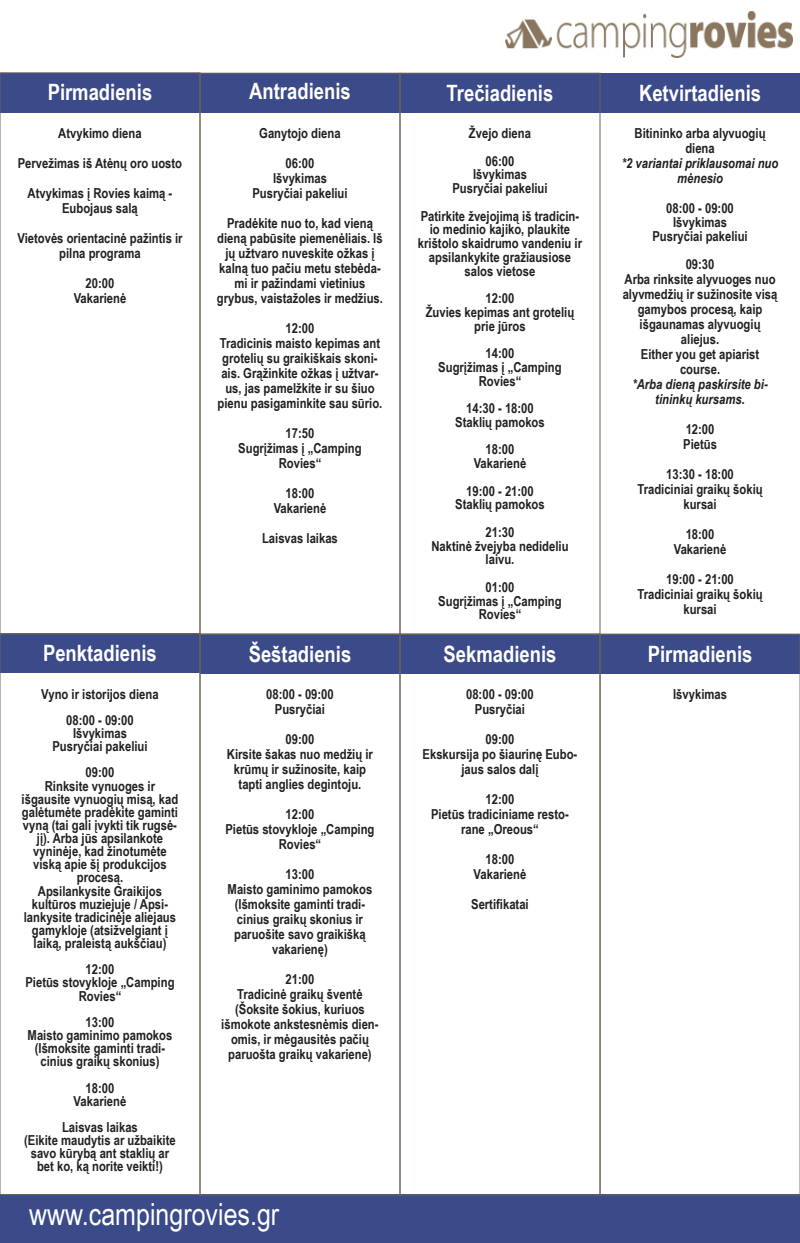
<style>
.page{position:relative;width:800px;height:1243px;background:#fff}
.page>*{position:absolute;margin:0;border:0;box-sizing:border-box;transform-origin:0 0}
.t1{font:30.5px "Arial Narrow";color:#fff}
.t2{font:700 22.5px "Arial Narrow";color:#fff}
.t3{font:700 13.75px/15px "Arial Narrow";color:#231f20;text-align:center}
.t4{font:italic 700 13.75px/15px "Arial Narrow";color:#231f20;text-align:center}
</style>
<div class="page">
<div style="left:0;top:1195px;width:800px;height:48px;background:#3b4a88"></div>
<img style="left:506px;top:11px;width:287px;height:46px">
<div style="left:0;top:73px;width:200px;height:39px;background:#3b4a88"></div>
<div style="left:200px;top:73px;width:200px;height:40px;background:#3b4a88"></div>
<div style="left:400px;top:73px;width:200px;height:40px;background:#3b4a88"></div>
<div style="left:600px;top:73px;width:200px;height:40px;background:#3b4a88"></div>
<div style="left:0;top:634px;width:200px;height:39px;background:#3b4a88"></div>
<div style="left:200px;top:634px;width:200px;height:40px;background:#3b4a88"></div>
<div style="left:400px;top:634px;width:200px;height:40px;background:#3b4a88"></div>
<div style="left:0;top:72px;width:200px;height:562px;border:1px solid #716557"></div>
<div style="left:400px;top:73px;width:200px;height:561px;border:1px solid #716557"></div>
<div style="left:0;top:633px;width:200px;height:562px;border:1px solid #716557"></div>
<div style="left:200px;top:634px;width:200px;height:561px;border:1px solid #716557"></div>
<div style="left:400px;top:634px;width:200px;height:561px;border:1px solid #716557"></div>
<div style="left:200px;top:73px;width:200px;height:561px;border:1px solid #716557"></div>
<svg style="left:600px;top:634px;width:200px;height:561px"></svg>
<h2 class="t2" style="left:48px;top:75px;width:106px">Pirmadienis</h2>
<h2 class="t2" style="left:249px;top:74px;width:103px">Antradienis</h2>
<h2 class="t2" style="left:447px;top:76px;width:108px">Trečiadienis</h2>
<h2 class="t2" style="left:639px;top:76px;width:124px">Ketvirtadienis</h2>
<p class="t3" style="left:18px;top:117px;width:166px;line-height:30px">Atvykimo diena<br>Pervežimas iš Atėnų oro uosto<br>Atvykimas į Rovies kaimą -</p>
<p class="t3" style="left:17px;top:192px;width:167px;line-height:30px">Eubojaus salą<br>Vietovės orientacinė pažintis ir</p>
<p class="t3" style="left:59px;top:237px;width:83px;line-height:30px">pilna programa<br>20:00</p>
<p class="t3" style="left:74px;top:290px;width:54px">Vakarienė</p>
<p class="t3" style="left:259px;top:118px;width:83px;line-height:30px">Ganytojo diena<br>06:00</p>
<p class="t3" style="left:252px;top:170px;width:97px">Išvykimas<br>Pusryčiai pakeliui</p>
<p class="t3" style="left:217px;top:215px;width:168px">Pradėkite nuo to, kad vieną dieną pabūsite piemenėliais. Iš jų užtvaro nuveskite ožkas į kalną tuo pačiu metu stebėda&shy;mi ir pažindami vietinius grybus, vaistažoles ir medžius.</p>
<p class="t3" style="left:218px;top:320px;width:166px">12:00<br>Tradicinis maisto kepimas ant grotelių su graikiškais skoni&shy;ais. Grąžinkite ožkas į užtvar&shy;us, jas pamelžkite ir su šiuo pienu pasigaminkite sau sūrio.</p>
<p class="t3" style="left:238px;top:425px;width:125px">17:50<br>Sugrįžimas į „Camping<br>Rovies“</p>
<p class="t3" style="left:274px;top:485px;width:54px">18:00<br>Vakarienė</p>
<p class="t3" style="left:262px;top:530px;width:77px">Laisvas laikas</p>
<p class="t3" style="left:469px;top:119px;width:64px;line-height:27.5px">Žvejo diena<br>06:00</p>
<p class="t3" style="left:452px;top:167px;width:97px;line-height:13.8px">Išvykimas<br>Pusryčiai pakeliui</p>
<p class="t3" style="left:418px;top:208px;width:166px;line-height:13.8px">Patirkite žvejojimą iš tradicin&shy;io medinio kajiko, plaukite krištolo skaidrumo vandeniu ir apsilankykite gražiausiose salos vietose</p>
<p class="t3" style="left:426px;top:291px;width:150px;line-height:13.8px">12:00<br>Žuvies kepimas ant grotelių prie jūros</p>
<p class="t3" style="left:438px;top:346px;width:125px;line-height:13.8px">14:00<br>Sugrįžimas į „Camping<br>Rovies“</p>
<p class="t3" style="left:455px;top:401px;width:91px;line-height:13.8px">14:30 - 18:00<br>Staklių pamokos</p>
<p class="t3" style="left:474px;top:442px;width:54px;line-height:13.8px">18:00<br>Vakarienė</p>
<p class="t3" style="left:455px;top:483px;width:91px;line-height:13.8px">19:00 - 21:00<br>Staklių pamokos</p>
<p class="t3" style="left:431px;top:524px;width:139px;line-height:13.8px">21:30<br>Naktinė žvejyba nedideliu laivu.</p>
<p class="t3" style="left:438px;top:579px;width:125px;line-height:13.8px">01:00<br>Sugrįžimas į „Camping<br>Rovies“</p>
<h2 class="t2" style="left:43px;top:636px;width:115px">Penktadienis</h2>
<h2 class="t2" style="left:249px;top:637px;width:104px">Šeštadienis</h2>
<h2 class="t2" style="left:444px;top:637px;width:114px">Sekmadienis</h2>
<p class="t3" style="left:41px;top:680px;width:119px;line-height:26.2px">Vyno ir istorijos diena<br>08:00 - 09:00</p>
<p class="t3" style="left:52px;top:726px;width:97px;line-height:13.1px">Išvykimas<br>Pusryčiai pakeliui</p>
<p class="t3" style="left:22px;top:765px;width:158px;line-height:13.1px">09:00<br>Rinksite vynuoges ir išgausite vynuogių misą, kad galėtumėte pradėkite gaminti vyną (tai gali įvykti tik rugsė&shy;jį). Arba jūs apsilankote vyninėje, kad žinotumėte viską apie šį produkcijos procesą.<br>Apsilankysite Graikijos kultūros muziejuje / Apsi&shy;lankysite tradicinėje aliejaus gamykloje (atsižvelgiant į laiką, praleistą aukščiau)</p>
<p class="t3" style="left:25px;top:962px;width:151px;line-height:13.1px">12:00<br>Pietūs stovykloje „Camping<br>Rovies“</p>
<p class="t3" style="left:28px;top:1015px;width:146px;line-height:13.1px">13:00<br>Maisto gaminimo pamokos (Išmoksite gaminti tradi&shy;cinius graikų skonius)</p>
<p class="t3" style="left:74px;top:1080px;width:54px;line-height:13.1px">18:00<br>Vakarienė</p>
<p class="t3" style="left:24px;top:1120px;width:153px;line-height:13.1px">Laisvas laikas<br>(Eikite maudytis ar užbaikite savo kūrybą ant staklių ar bet ko, ką norite veikti!)</p>
<p class="t3" style="left:266px;top:686px;width:69px">08:00 - 09:00<br>Pusryčiai</p>
<p class="t3" style="left:227px;top:731px;width:148px">09:00<br>Kirsite šakas nuo medžių ir krūmų ir sužinosite, kaip tapti anglies degintoju.</p>
<p class="t3" style="left:225px;top:806px;width:151px">12:00<br>Pietūs stovykloje „Camping<br>Rovies“</p>
<p class="t3" style="left:228px;top:866px;width:146px">13:00<br>Maisto gaminimo pamokos (Išmoksite gaminti tradi&shy;cinius graikų skonius ir paruošite savo graikišką vakarienę)</p>
<p class="t3" style="left:221px;top:971px;width:159px">21:00<br>Tradicinė graikų šventė (Šoksite šokius, kuriuos išmokote ankstesnėmis dien&shy;omis, ir mėgausitės pačių paruošta graikų vakariene)</p>
<h1 class="t1" style="left:29px;top:1191px;width:252px">www.campingrovies.gr</h1>
<p class="t3" style="left:466px;top:686px;width:69px">08:00 - 09:00<br>Pusryčiai</p>
<p class="t3" style="left:423px;top:731px;width:156px">09:00<br>Ekskursija po šiaurinę Eubo&shy;jaus salos dalį</p>
<p class="t3" style="left:431px;top:791px;width:139px">12:00<br>Pietūs tradiciniame resto&shy;rane „Oreous“</p>
<p class="t3" style="left:474px;top:851px;width:54px">18:00<br>Vakarienė</p>
<p class="t3" style="left:471px;top:896px;width:59px">Sertifikatai</p>
<p class="t3" style="left:635px;top:125px;width:132px">Bitininko arba alyvuogių diena</p>
<p class="t4" style="left:622px;top:155px;width:158px">*2 variantai priklausomai nuo mėnesio</p>
<p class="t3" style="left:652px;top:201px;width:97px;line-height:13.8px">08:00 - 09:00<br>Išvykimas<br>Pusryčiai pakeliui</p>
<p class="t3" style="left:623px;top:256px;width:156px">09:30<br>Arba rinksite alyvuoges nuo alyvmedžių ir sužinosite visą gamybos procesą, kaip išgaunamas alyvuogių aliejus.<br>Either you get apiarist course.</p>
<p class="t4" style="left:632px;top:376px;width:137px">*Arba dieną paskirsite bi&shy;tininkų kursams.</p>
<p class="t3" style="left:683px;top:421px;width:35px;text-align:left">12:00<br>Pietūs</p>
<p class="t3" style="left:637px;top:466px;width:127px">13:30 - 18:00<br>Tradiciniai graikų šokių kursai</p>
<p class="t3" style="left:674px;top:526px;width:54px">18:00<br>Vakarienė</p>
<p class="t3" style="left:637px;top:571px;width:127px">19:00 - 21:00<br>Tradiciniai graikų šokių kursai</p>
<h2 class="t2" style="left:648px;top:637px;width:106px">Pirmadienis</h2>
<p class="t3" style="left:673px;top:686px;width:55px">Išvykimas</p>
</div>
